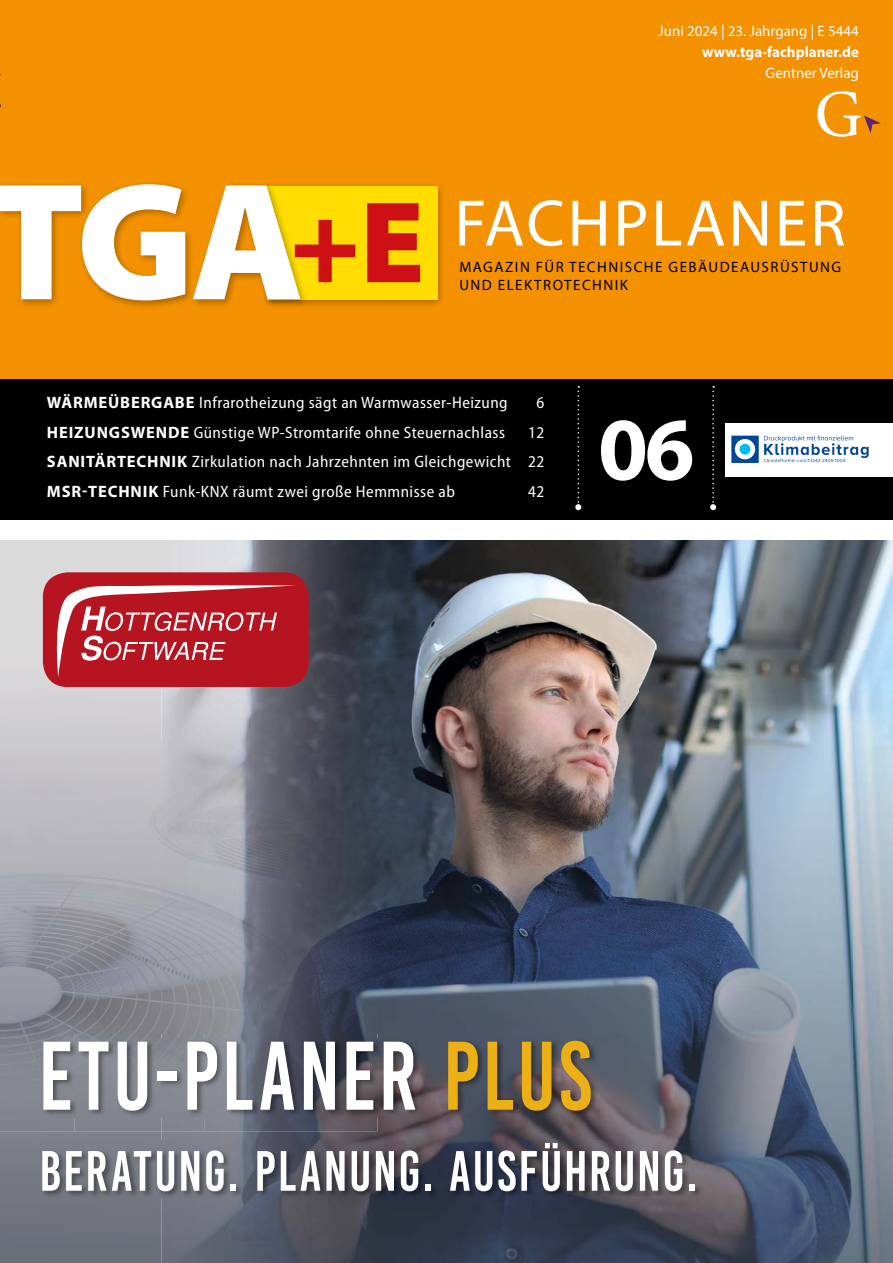
<style>
.page{position:relative;width:893px;height:1263px;background:#fff}
.page>*{position:absolute;margin:0;border:0;box-sizing:border-box;transform-origin:0 0}
.t1{font:900 117.15px "Myriad Pro";color:#cd1013}
.t2{font:97.2px "Bebas Kai";letter-spacing:.035em;color:#fff;scale:.93 1}
.t3{font:700 90px "Myriad Pro";color:#fff}
.t4{font:66.3px "Myriad Pro";letter-spacing:.04em;color:#fff}
.t5{font:56.7px "Bebas Kai";letter-spacing:.03em;color:#fff;scale:.93 1}
.t6{font:semi-condensed 16.5px/29.5px "Myriad Pro";letter-spacing:.03em;color:#fff;text-align:justify}
.t7{font:15px/18px "Myriad Pro";letter-spacing:.1em;color:#000}
.t8{font:15px "Myriad Pro";color:#fff}
.t9{font:700 15px "Myriad Pro";color:#fff}
.s1{font-weight:700;font-stretch:normal}
.s2{color:#eab016}
</style>
<div class="page">
<div style="left:0;top:378px;width:893px;height:142px;background:#000"></div>
<svg style="left:575px;top:386px;width:6px;height:124px"></svg>
<svg style="left:710px;top:386px;width:6px;height:124px"></svg>
<div style="left:0;top:0;width:893px;height:378px;background:#f39100"></div>
<svg style="left:817px;top:91px;width:64px;height:46px"></svg>
<div style="left:262px;top:182px;width:184px;height:127px;background:#000;opacity:.3"></div>
<div style="left:267px;top:186px;width:170px;height:113px;background:#fd0"></div>
<div style="left:0;top:180px;width:308px;height:129px;background:#000;opacity:.3"></div>
<svg style="left:0;top:184px;width:300px;height:116px"></svg>
<div style="left:725px;top:423px;width:168px;height:53px;background:#fff"></div>
<svg style="left:731px;top:436px;width:138px;height:27px"></svg>
<div style="left:0;top:540px;width:162px;height:111px;background:#dbdadb"></div>
<img style="left:162px;top:540px;width:731px;height:111px">
<svg style="left:0;top:651px;width:162px;height:612px;background:#9a9ba3"></svg>
<img style="left:162px;top:651px;width:478px;height:103px">
<img style="left:640px;top:651px;width:253px;height:612px">
<img style="left:377px;top:754px;width:210px;height:209px">
<img style="left:587px;top:754px;width:53px;height:509px">
<img style="left:374px;top:963px;width:213px;height:177px">
<img style="left:162px;top:1131px;width:212px;height:132px">
<img style="left:374px;top:1198px;width:213px;height:65px">
<img style="left:0;top:741px;width:377px;height:390px">
<img style="left:42px;top:1038px;width:557px;height:80px">
<img style="left:41px;top:1140px;width:662px;height:58px">
<div style="left:43px;top:572px;width:266px;height:115px;background:#b51420;border-radius:25px"></div>
<svg style="left:56px;top:585px;width:240px;height:92px"></svg>
<p class="t8" style="left:658px;top:22px;width:202px">Juni 2024 | 23. Jahrgang | E 5444</p>
<p class="t9" style="left:702px;top:42px;width:158px">www.tga-fachplaner.de</p>
<p class="t8" style="left:765px;top:64px;width:95px">Gentner Verlag</p>
<h1 class="t1" style="left:290px;top:176px;width:136px">+E</h1>
<h3 class="t4" style="left:454px;top:182px;width:393px">FACHPLANER</h3>
<p class="t7" style="left:459px;top:258px;width:383px">MAGAZIN FÜR TECHNISCHE GEBÄUDEAUSRÜSTUNG<br>UND ELEKTROTECHNIK</p>
<p class="t6" style="left:47px;top:388px;width:462px"><span class="s1">WÄRMEÜBERGABE</span> Infrarotheizung sägt an Warmwasser-Heizung</p>
<p class="t6" style="left:536px;top:388px;width:9px">6</p>
<p class="t6" style="left:47px;top:418px;width:460px"><span class="s1">HEIZUNGSWENDE</span> Günstige WP-Stromtarife ohne Steuernachlass</p>
<p class="t6" style="left:47px;top:418px;width:499px;text-indent:481px">12<br><span class="s1">SANITÄRTECHNIK</span> Zirkulation nach Jahrzehnten im Gleichgewicht 22<br><span class="s1">MSR-TECHNIK</span> Funk-KNX räumt zwei große Hemmnisse ab</p>
<p class="t6" style="left:528px;top:477px;width:18px">42</p>
<h3 class="t3" style="left:598px;top:391px;width:98px">06</h3>
<h2 class="t2" style="left:38px;top:1024px;width:596px">ETU-PLANER <span class="s2">PLUS</span></h2>
<h3 class="t5" style="left:39px;top:1141px;width:709px">BERATUNG. PLANUNG. AUSFÜHRUNG.</h3>
</div>
